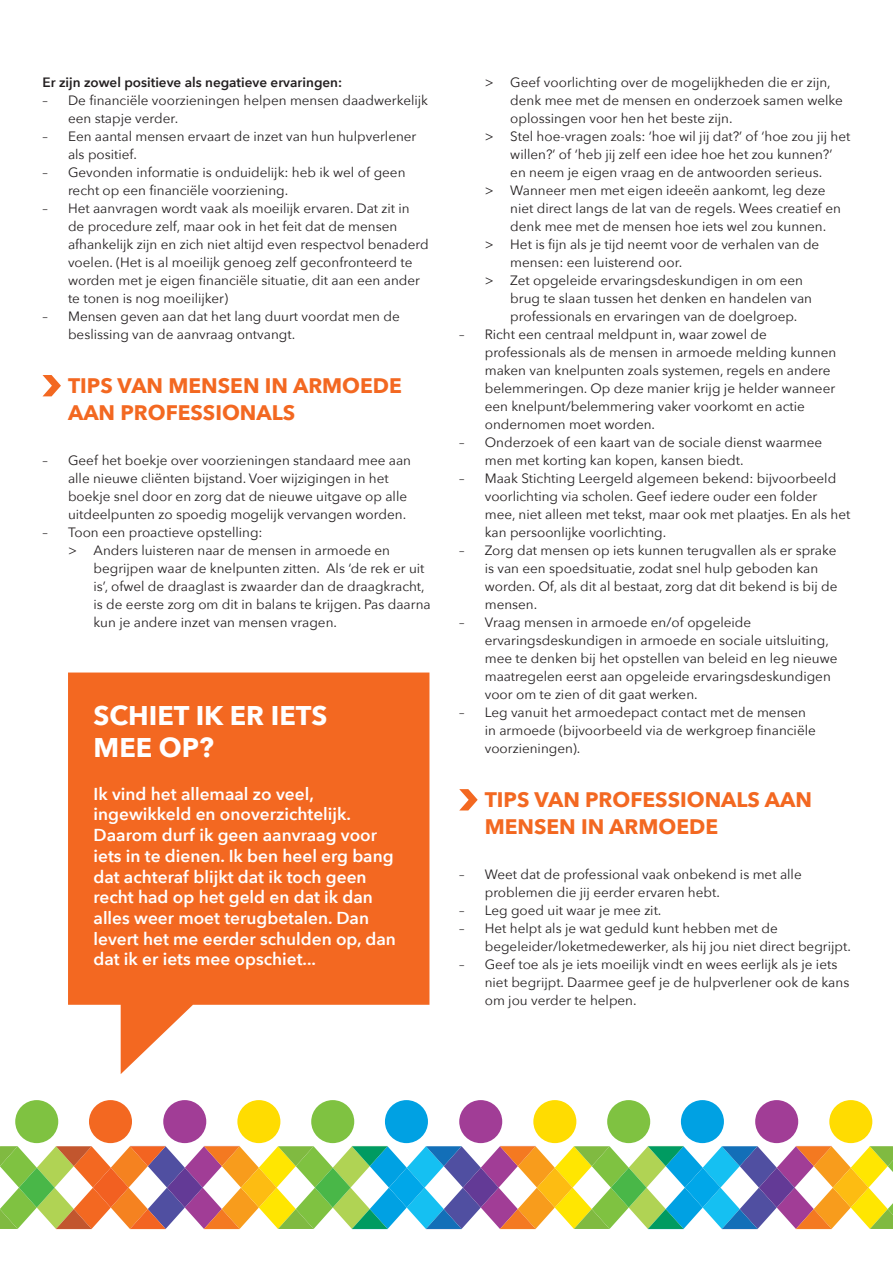
<style>
.page{position:relative;width:893px;height:1263px;background:#fff}
.page>*{position:absolute;margin:0;border:0;box-sizing:border-box;transform-origin:0 0}
.t1{font:700 27px/32.4px "Avenir Next";color:#fff}
.Tussenkop{font:700 21px/27px "Avenir Next";color:#f36821}
.Kadertekst{font:600 17.25px/20.7px "Avenir Next";color:#fff}
.t2{font:13.5px/18px "Avenir Next";color:#231f20}
.Tussenkop_3{font:600 13.5px "Avenir Next";color:#231f20}
</style>
<div class="page">
<div style="left:829px;top:1100px;width:43px;height:43px;background:#ffdc01;border-radius:50%"></div>
<div style="left:755px;top:1100px;width:43px;height:43px;background:#a13d96;border-radius:50%"></div>
<div style="left:681px;top:1100px;width:43px;height:43px;background:#00a1e3;border-radius:50%"></div>
<div style="left:607px;top:1100px;width:43px;height:43px;background:#7fc241;border-radius:50%"></div>
<div style="left:533px;top:1100px;width:43px;height:43px;background:#ffdc01;border-radius:50%"></div>
<div style="left:459px;top:1100px;width:43px;height:43px;background:#a13d96;border-radius:50%"></div>
<div style="left:385px;top:1100px;width:43px;height:43px;background:#00a1e3;border-radius:50%"></div>
<div style="left:311px;top:1100px;width:43px;height:43px;background:#7fc241;border-radius:50%"></div>
<div style="left:237px;top:1100px;width:43px;height:43px;background:#ffdc01;border-radius:50%"></div>
<div style="left:163px;top:1100px;width:43px;height:43px;background:#a13d96;border-radius:50%"></div>
<div style="left:89px;top:1100px;width:43px;height:43px;background:#f36821;border-radius:50%"></div>
<div style="left:15px;top:1100px;width:43px;height:43px;background:#7fc241;border-radius:50%"></div>
<svg style="left:0;top:1146px;width:893px;height:83px"></svg>
<svg style="left:43px;top:375px;width:18px;height:21px"></svg>
<svg style="left:459px;top:789px;width:19px;height:21px"></svg>
<svg style="left:68px;top:672px;width:361px;height:402px;fill:#f36821"></svg>
<p class="Tussenkop_3" style="left:43px;top:71px;width:301px">Er zijn zowel positieve als negatieve ervaringen:</p>
<p class="t2" style="left:68px;top:91px;width:362px;text-indent:-26px">– De financiële voorzieningen helpen mensen daadwerkelijk een stapje verder.</p>
<p class="t2" style="left:68px;top:127px;width:350px;text-indent:-26px">– Een aantal mensen ervaart de inzet van hun hulpverlener als positief.</p>
<p class="t2" style="left:68px;top:163px;width:339px;text-indent:-26px">– Gevonden informatie is onduidelijk: heb ik wel of geen recht op een financiële voorziening.</p>
<p class="t2" style="left:68px;top:199px;width:362px;text-indent:-26px">– Het aanvragen wordt vaak als moeilijk ervaren. Dat zit in de procedure zelf, maar ook in het feit dat de mensen afhankelijk zijn en zich niet altijd even respectvol benaderd voelen. (Het is al moeilijk genoeg zelf geconfronteerd te worden met je eigen financiële situatie, dit aan een ander te tonen is nog moeilijker)</p>
<p class="t2" style="left:68px;top:307px;width:333px;text-indent:-26px">– Mensen geven aan dat het lang duurt voordat men de beslissing van de aanvraag ontvangt.</p>
<p class="Tussenkop" style="left:68px;top:372px;width:335px">TIPS VAN MENSEN IN ARMOEDE<br>AAN PROFESSIONALS</p>
<p class="t2" style="left:68px;top:451px;width:345px;text-indent:-26px">– Geef het boekje over voorzieningen standaard mee aan alle nieuwe cliënten bijstand. Voer wijzigingen in het boekje snel door en zorg dat de nieuwe uitgave op alle uitdeelpunten zo spoedig mogelijk vervangen worden.</p>
<p class="t2" style="left:43px;top:523px;width:222px">– Toon een proactieve opstelling:</p>
<p class="t2" style="left:94px;top:541px;width:339px;text-indent:-26px">&gt; Anders luisteren naar de mensen in armoede en begrijpen waar de knelpunten zitten. Als ‘de rek er uit is’, ofwel de draaglast is zwaarder dan de draagkracht, is de eerste zorg om dit in balans te krijgen. Pas daarna kun je andere inzet van mensen vragen.</p>
<p class="t1" style="left:94px;top:699px;width:236px">SCHIET IK ER IETS<br>MEE OP?</p>
<p class="Kadertekst" style="left:94px;top:783px;width:304px">Ik vind het allemaal zo veel, ingewikkeld en onoverzichtelijk.<br>Daarom durf ik geen aanvraag voor iets in te dienen. Ik ben heel erg bang dat achteraf blijkt dat ik toch geen recht had op het geld en dat ik dan alles weer moet terugbetalen. Dan levert het me eerder schulden op, dan dat ik er iets mee opschiet...</p>
<p class="t2" style="left:510px;top:73px;width:334px;text-indent:-26px">&gt; Geef voorlichting over de mogelijkheden die er zijn, denk mee met de mensen en onderzoek samen welke oplossingen voor hen het beste zijn.</p>
<p class="t2" style="left:485px;top:127px;width:367px;text-align:center">&gt; Stel hoe-vragen zoals: ‘hoe wil jij dat?’ of ‘hoe zou jij het willen?’ of ‘heb jij zelf een idee hoe het zou kunnen?’<br>en neem je eigen vraag en de antwoorden serieus.</p>
<p class="t2" style="left:510px;top:181px;width:332px;text-indent:-26px">&gt; Wanneer men met eigen ideeën aankomt, leg deze niet direct langs de lat van de regels. Wees creatief en denk mee met de mensen hoe iets wel zou kunnen.</p>
<p class="t2" style="left:510px;top:235px;width:311px;text-indent:-26px">&gt; Het is fijn als je tijd neemt voor de verhalen van de mensen: een luisterend oor.</p>
<p class="t2" style="left:510px;top:271px;width:303px;text-indent:-26px">&gt; Zet opgeleide ervaringsdeskundigen in om een brug te slaan tussen het denken en handelen van professionals en ervaringen van de doelgroep.</p>
<p class="t2" style="left:485px;top:325px;width:353px;text-indent:-26px">– Richt een centraal meldpunt in, waar zowel de professionals als de mensen in armoede melding kunnen maken van knelpunten zoals systemen, regels en andere belemmeringen. Op deze manier krijg je helder wanneer een knelpunt/belemmering vaker voorkomt en actie ondernomen moet worden.</p>
<p class="t2" style="left:485px;top:433px;width:339px;text-indent:-26px">– Onderzoek of een kaart van de sociale dienst waarmee men met korting kan kopen, kansen biedt.</p>
<p class="t2" style="left:485px;top:469px;width:367px;text-indent:-26px">– Maak Stichting Leergeld algemeen bekend: bijvoorbeeld voorlichting via scholen. Geef iedere ouder een folder mee, niet alleen met tekst, maar ook met plaatjes. En als het kan persoonlijke voorlichting.</p>
<p class="t2" style="left:485px;top:541px;width:354px;text-indent:-26px">– Zorg dat mensen op iets kunnen terugvallen als er sprake is van een spoedsituatie, zodat snel hulp geboden kan worden. Of, als dit al bestaat, zorg dat dit bekend is bij de mensen.</p>
<p class="t2" style="left:485px;top:613px;width:354px;text-indent:-26px">– Vraag mensen in armoede en/of opgeleide ervaringsdeskundigen in armoede en sociale uitsluiting, mee te denken bij het opstellen van beleid en leg nieuwe maatregelen eerst aan opgeleide ervaringsdeskundigen voor om te zien of dit gaat werken.</p>
<p class="t2" style="left:485px;top:703px;width:333px;text-indent:-26px">– Leg vanuit het armoedepact contact met de mensen in armoede (bijvoorbeeld via de werkgroep financiële voorzieningen).</p>
<p class="Tussenkop" style="left:485px;top:786px;width:329px">TIPS VAN PROFESSIONALS AAN<br>MENSEN IN ARMOEDE</p>
<p class="t2" style="left:485px;top:865px;width:318px;text-indent:-26px">– Weet dat de professional vaak onbekend is met alle problemen die jij eerder ervaren hebt.</p>
<p class="t2" style="left:459px;top:901px;width:204px">– Leg goed uit waar je mee zit.</p>
<p class="t2" style="left:485px;top:919px;width:368px;text-indent:-26px">– Het helpt als je wat geduld kunt hebben met de begeleider/loketmedewerker, als hij jou niet direct begrijpt.</p>
<p class="t2" style="left:485px;top:955px;width:366px;text-indent:-26px">– Geef toe als je iets moeilijk vindt en wees eerlijk als je iets niet begrijpt. Daarmee geef je de hulpverlener ook de kans om jou verder te helpen.</p>
</div>
